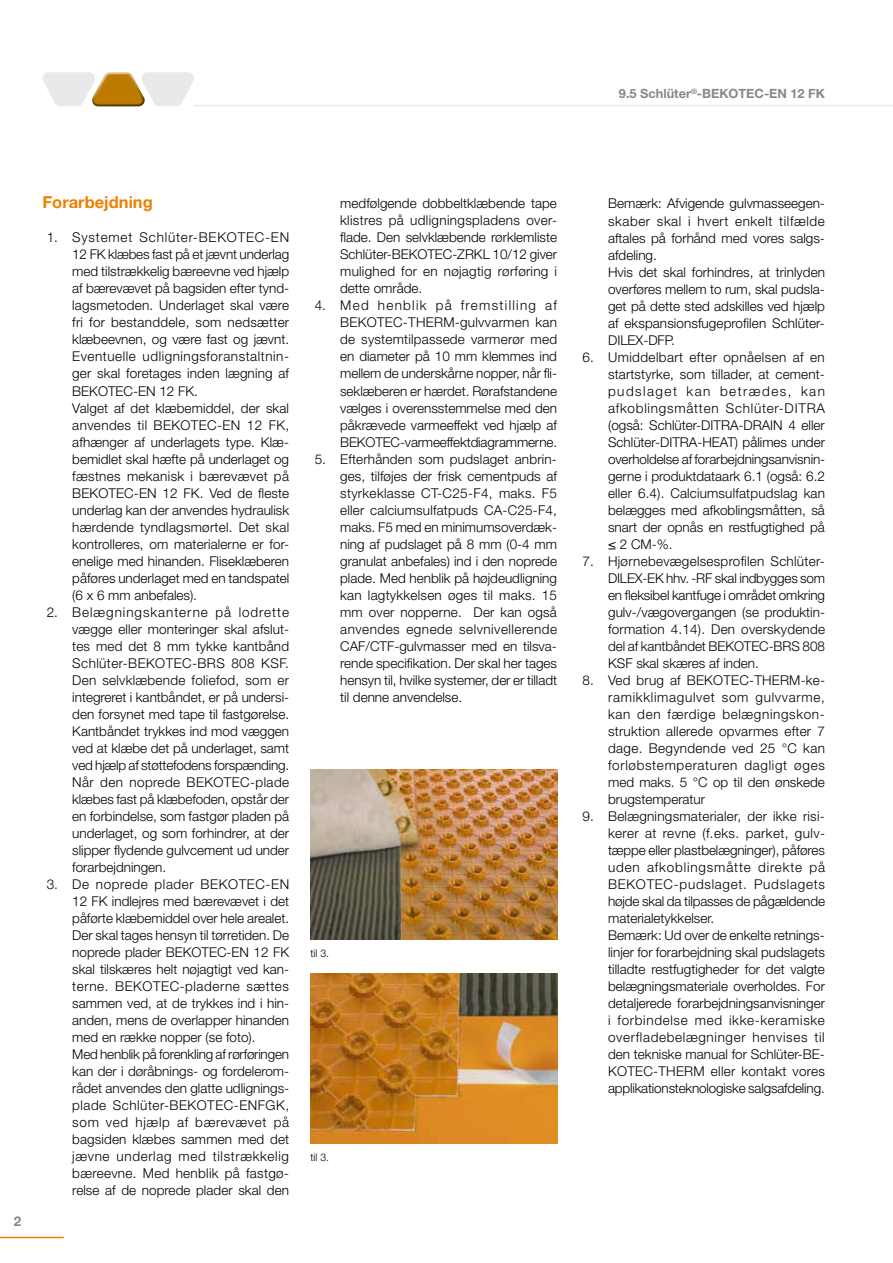
<style>
.page{position:relative;width:893px;height:1263px;background:#fff}
.page>*{position:absolute;margin:0;border:0;box-sizing:border-box;transform-origin:0 0}
.t1{font:700 16.5px "Helvetica Neue LT Pro";color:#ee7f00}
.t2{font:300 13.5px/17px "Helvetica Neue LT Pro";color:#000;text-align:justify}
.t3{font:700 13.5px "Helvetica Neue LT Pro";color:#87888a}
.t4{font:700 12.75px "Helvetica Neue LT Pro";color:#87888a}
.t5{font:300 10.5px "Helvetica Neue LT Pro";color:#000}
</style>
<div class="page">
<hr style="left:194px;top:105px;width:699px;height:1px;background:#e9e9ea">
<svg style="left:43px;top:72px;width:151px;height:34px"></svg>
<hr style="left:0;top:1237px;width:64px;height:1px;background:#ee7f00">
<img style="left:310px;top:770px;width:247px;height:170px">
<img style="left:310px;top:974px;width:247px;height:170px">
<p class="t4" style="left:619px;top:86px;width:207px">9.5 Schlüter<sup>®</sup>-BEKOTEC-EN 12 FK</p>
<p class="t3" style="left:14px;top:1213px;width:9px">2</p>
<p class="t1" style="left:43px;top:192px;width:112px">Forarbejdning</p>
<p class="t2" style="left:72px;top:229px;width:218px;text-align:left;text-indent:-26px">1. Systemet Schlüter-BEKOTEC-EN 12 FK klæbes fast på et jævnt underlag med tilstrækkelig bæreevne ved hjælp af bærevævet på bagsiden efter tynd&shy;lagsmetoden. Underlaget skal være fri for bestanddele, som nedsætter klæbeevnen, og være fast og jævnt.<br>Eventuelle udligningsforanstaltnin&shy;ger skal foretages inden lægning af BEKOTEC-EN 12 FK.<br>Valget af det klæbemiddel, der skal anvendes til BEKOTEC-EN 12 FK, afhænger af underlagets type. Klæ&shy;bemidlet skal hæfte på underlaget og fæstnes mekanisk i bærevævet på BEKOTEC-EN 12 FK. Ved de fleste underlag kan der anvendes hydraulisk hærdende tyndlagsmørtel. Det skal kontrolleres, om materialerne er for&shy;enelige med hinanden. Fliseklæberen påføres underlaget med en tandspatel (6 x 6 mm anbefales).</p>
<p class="t2" style="left:72px;top:603px;width:218px;text-indent:-26px">2. Belægningskanterne på lodrette vægge eller monteringer skal afslut&shy;tes med det 8 mm tykke kantbånd Schlüter-BEKOTEC-BRS 808 KSF.<br>Den selvklæbende foliefod, som er integreret i kantbåndet, er på undersi&shy;den forsynet med tape til fastgørelse.<br>Kantbåndet trykkes ind mod væggen ved at klæbe det på underlaget, samt ved hjælp af støttefodens forspænding.<br>Når den noprede BEKOTEC-plade klæbes fast på klæbefoden, opstår der en forbindelse, som fastgør pladen på underlaget, og som forhindrer, at der slipper flydende gulvcement ud under forarbejdningen.</p>
<p class="t2" style="left:72px;top:875px;width:218px;text-align:left;text-indent:-26px">3. De noprede plader BEKOTEC-EN 12 FK indlejres med bærevævet i det påførte klæbemiddel over hele arealet.<br>Der skal tages hensyn til tørretiden. De noprede plader BEKOTEC-EN 12 FK skal tilskæres helt nøjagtigt ved kan&shy;terne. BEKOTEC-pladerne sættes sammen ved, at de trykkes ind i hin&shy;anden, mens de overlapper hinanden med en række nopper (se foto).<br>Med henblik på forenkling af rørføringen kan der i døråbnings- og fordelerom&shy;rådet anvendes den glatte udlignings&shy;plade Schlüter-BEKOTEC-ENFGK, som ved hjælp af bærevævet på bagsiden klæbes sammen med det jævne underlag med tilstrækkelig bæreevne. Med henblik på fastgø&shy;relse af de noprede plader skal den</p>
<p class="t2" style="left:340px;top:195px;width:218px">medfølgende dobbeltklæbende tape klistres på udligningspladens over&shy;flade. Den selvklæbende rørklemliste Schlüter-BEKOTEC-ZRKL 10/12 giver mulighed for en nøjagtig rørføring i dette område.</p>
<p class="t2" style="left:340px;top:297px;width:218px;text-indent:-26px">4. Med henblik på fremstilling af BEKOTEC-THERM-gulvvarmen kan de systemtilpassede varmerør med en diameter på 10 mm klemmes ind mellem de underskårne nopper, når fli&shy;seklæberen er hærdet. Rørafstandene vælges i overensstemmelse med den påkrævede varmeeffekt ved hjælp af BEKOTEC-varmeeffektdiagrammerne.</p>
<p class="t2" style="left:340px;top:450px;width:218px;text-indent:-26px">5. Efterhånden som pudslaget anbrin&shy;ges, tilføjes der frisk cementpuds af styrkeklasse CT-C25-F4, maks. F5 eller calciumsulfatpuds CA-C25-F4, maks. F5 med en minimumsoverdæk&shy;ning af pudslaget på 8 mm (0-4 mm granulat anbefales) ind i den noprede plade. Med henblik på højdeudligning kan lagtykkelsen øges til maks. 15 mm over nopperne. Der kan også anvendes egnede selvnivellerende CAF/CTF-gulvmasser med en tilsva&shy;rende specifikation. Der skal her tages hensyn til, hvilke systemer, der er tilladt til denne anvendelse.</p>
<p class="t5" style="left:310px;top:947px;width:20px">til 3.</p>
<p class="t5" style="left:310px;top:1151px;width:20px">til 3.</p>
<p class="t2" style="left:608px;top:195px;width:218px;text-align:left">Bemærk: Afvigende gulvmasseegen&shy;skaber skal i hvert enkelt tilfælde aftales på forhånd med vores salgs&shy;afdeling.<br>Hvis det skal forhindres, at trinlyden overføres mellem to rum, skal pudsla&shy;get på dette sted adskilles ved hjælp af ekspansionsfugeprofilen Schlüter-<br>DILEX-DFP.</p>
<p class="t2" style="left:608px;top:348px;width:218px;text-indent:-26px">6. Umiddelbart efter opnåelsen af en startstyrke, som tillader, at cement&shy;pudslaget kan betrædes, kan afkoblingsmåtten Schlüter-DITRA (også: Schlüter-DITRA-DRAIN 4 eller Schlüter-DITRA-HEAT) pålimes under overholdelse af forarbejdningsanvisnin&shy;gerne i produktdataark 6.1 (også: 6.2 eller 6.4). Calciumsulfatpudslag kan belægges med afkoblingsmåtten, så snart der opnås en restfugtighed på ≤ 2 CM-%.</p>
<p class="t2" style="left:608px;top:552px;width:219px;text-indent:-26px">7. Hjørnebevægelsesprofilen Schlüter-DILEX-EK hhv. -RF skal indbygges som en fleksibel kantfuge i området omkring gulv-/vægovergangen (se produktin&shy;formation 4.14). Den overskydende del af kantbåndet BEKOTEC-BRS 808<br>KSF skal skæres af inden.</p>
<p class="t2" style="left:608px;top:671px;width:218px;text-indent:-26px">8. Ved brug af BEKOTEC-THERM-ke&shy;ramikklimagulvet som gulvvarme, kan den færdige belægningskon&shy;struktion allerede opvarmes efter 7 dage. Begyndende ved 25 °C kan forløbstemperaturen dagligt øges med maks. 5 °C op til den ønskede brugstemperatur</p>
<p class="t2" style="left:608px;top:807px;width:218px;text-align:left;text-indent:-26px">9. Belægningsmaterialer, der ikke risi&shy;kerer at revne (f.eks. parket, gulv&shy;tæppe eller plastbelægninger), påføres uden afkoblingsmåtte direkte på BEKOTEC-pudslaget. Pudslagets højde skal da tilpasses de pågældende materialetykkelser.<br>Bemærk: Ud over de enkelte retnings&shy;linjer for forarbejdning skal pudslagets tilladte restfugtigheder for det valgte belægningsmateriale overholdes. For detaljerede forarbejdningsanvisninger i forbindelse med ikke-keramiske overfladebelægninger henvises til den tekniske manual for Schlüter-BE-KOTEC-THERM eller kontakt vores applikationsteknologiske salgsafdeling.</p>
</div>
